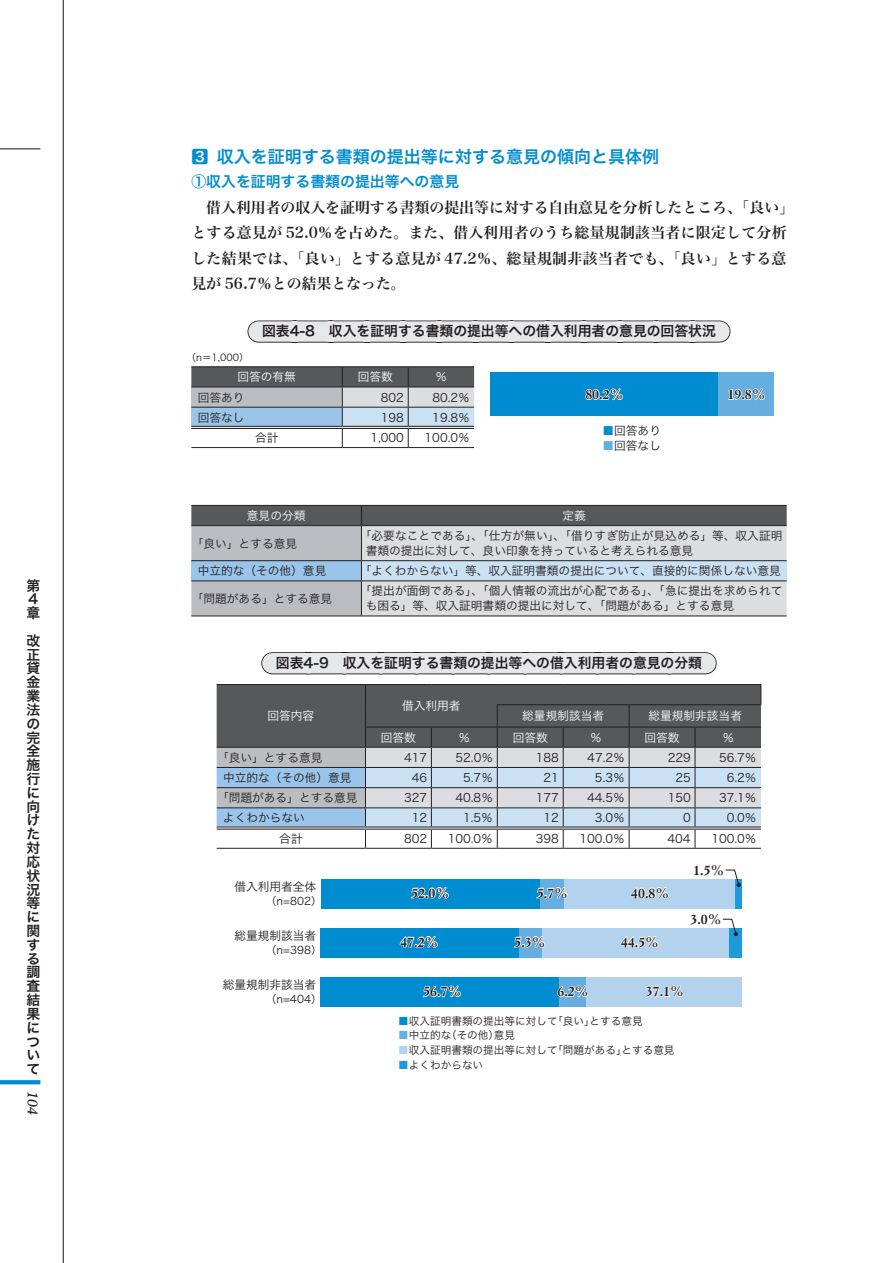
<style>
.page{position:relative;width:893px;height:1263px;background:#fff}
.page>*{position:absolute;margin:0;border:0;box-sizing:border-box;transform-origin:0 0}
.t1{font:16.95px "Hira Kaku Pro W6";color:#008cd1}
.t2{font:14.85px/25.5px "Hira Min Pro W6";letter-spacing:.02em;color:#231f20}
.t3{font:14.85px "Hira Kaku Pro W6";color:#008cd1}
.t4{font:13.8px/13.8px "Hira Kaku Pro W6";color:#231f20}
.t5{font:700 13.8px "Simoncini Garamond";color:#231f20}
.t6{font:italic 13.8px "Minister";color:#231f20}
.t7{font:11.7px/14.9px "Hira Kaku Pro W3";color:#231f20}
.t8{font:11.7px "Hira Kaku Pro W3";color:#fff}
.t9{font:11.7px "Hira Kaku Pro W3 90 pv RKSJ H";color:#231f20}
.t10{font:10.65px "Hira Kaku Pro W3 90 pv RKSJ H";color:#231f20}
.t11{font:9.6px "Hira Kaku Pro W3";color:#231f20}
.s1{color:#008cd1}
.s2{color:#65afe0}
.s3{color:#b2d2ee}
.s4{color:#1b9cd8}
</style>
<div class="page">
<hr style="left:63px;top:0;width:1px;height:1263px;background:#231f20">
<svg style="left:0;top:1080px;width:40px;height:4px"></svg>
<hr style="left:0;top:148px;width:40px;height:1px;background:#231f20">
<svg style="left:258px;top:320px;width:461px;height:23px;background:#d8d8da"></svg>
<svg style="left:272px;top:652px;width:434px;height:22px;background:#dadadc"></svg>
<svg style="left:191px;top:367px;width:283px;height:81px"></svg>
<hr style="left:191px;top:447px;width:151px;height:1px;background:#231f20">
<hr style="left:191px;top:366px;width:151px;height:1px;background:#231f20">
<hr style="left:342px;top:366px;width:66px;height:1px;background:#231f20">
<hr style="left:408px;top:366px;width:66px;height:1px;background:#231f20">
<div style="left:718px;top:372px;width:56px;height:43px;background:#65afe0"></div>
<div style="left:490px;top:372px;width:228px;height:43px;background:#008cd1"></div>
<svg style="left:728px;top:388px;width:37px;height:13px"></svg>
<svg style="left:585px;top:388px;width:38px;height:13px"></svg>
<svg style="left:191px;top:505px;width:596px;height:111px;background:#b2b8be"></svg>
<hr style="left:361px;top:525px;width:426px;height:1px;background:#231f20">
<hr style="left:365px;top:848px;width:66px;height:1px;background:#231f20">
<hr style="left:431px;top:848px;width:66px;height:1px;background:#231f20">
<hr style="left:497px;top:848px;width:66px;height:1px;background:#231f20">
<hr style="left:563px;top:848px;width:66px;height:1px;background:#231f20">
<hr style="left:629px;top:848px;width:66px;height:1px;background:#231f20">
<hr style="left:695px;top:848px;width:66px;height:1px;background:#231f20">
<hr style="left:217px;top:848px;width:148px;height:1px;background:#231f20">
<svg style="left:217px;top:684px;width:544px;height:164px;background:#9aa1a7"></svg>
<hr style="left:497px;top:704px;width:66px;height:1px;background:#231f20">
<hr style="left:563px;top:704px;width:66px;height:1px;background:#231f20">
<hr style="left:629px;top:704px;width:66px;height:1px;background:#231f20">
<hr style="left:695px;top:704px;width:66px;height:1px;background:#231f20">
<div style="left:735px;top:879px;width:7px;height:29px;background:#1b9cd8"></div>
<div style="left:729px;top:928px;width:13px;height:29px;background:#1b9cd8"></div>
<div style="left:563px;top:879px;width:172px;height:29px;background:#b2d2ee"></div>
<div style="left:542px;top:928px;width:187px;height:29px;background:#b2d2ee"></div>
<div style="left:585px;top:977px;width:157px;height:29px;background:#b2d2ee"></div>
<div style="left:539px;top:879px;width:24px;height:29px;background:#65afe0"></div>
<div style="left:519px;top:928px;width:23px;height:29px;background:#65afe0"></div>
<div style="left:559px;top:977px;width:26px;height:29px;background:#65afe0"></div>
<div style="left:321px;top:879px;width:218px;height:29px;background:#008cd1"></div>
<div style="left:321px;top:928px;width:198px;height:29px;background:#008cd1"></div>
<div style="left:321px;top:977px;width:238px;height:29px;background:#008cd1"></div>
<svg style="left:630px;top:887px;width:39px;height:12px"></svg>
<svg style="left:536px;top:886px;width:32px;height:14px"></svg>
<svg style="left:410px;top:887px;width:39px;height:12px"></svg>
<svg style="left:620px;top:936px;width:39px;height:12px"></svg>
<svg style="left:514px;top:936px;width:31px;height:12px"></svg>
<svg style="left:399px;top:936px;width:39px;height:12px"></svg>
<svg style="left:645px;top:985px;width:39px;height:13px"></svg>
<svg style="left:557px;top:985px;width:31px;height:13px"></svg>
<svg style="left:422px;top:985px;width:39px;height:13px"></svg>
<svg style="left:725px;top:869px;width:16px;height:18px"></svg>
<svg style="left:722px;top:918px;width:16px;height:18px"></svg>
<p class="t4" style="left:27px;top:578px;width:15px">第<br>４章</p>
<p class="t4" style="left:27px;top:633px;width:15px;text-align:justify">改正貸金業法の完全施行に向けた対応状況等に関する調査結果について</p>
<p class="t6" style="left:41px;top:1091px;width:26px;rotate:90deg">104</p>
<h1 class="t1" style="left:191px;top:141px;width:469px">3 収入を証明する書類の提出等に対する意見の傾向と具体例</h1>
<p class="t3" style="left:191px;top:168px;width:269px">①収入を証明する書類の提出等への意見</p>
<p class="t2" style="left:191px;top:194px;width:604px">　借入利用者の収入を証明する書類の提出等に対する自由意見を分析したところ、「良い」とする意見が 52.0％を占めた。また、借入利用者のうち総量規制該当者に限定して分析した結果では、「良い」とする意見が 47.2％、総量規制非該当者でも、「良い」とする意見が 56.7％との結果となった。</p>
<p class="t4" style="left:248px;top:324px;width:483px">　図表4-8　収入を証明する書類の提出等への借入利用者の意見の回答状況　</p>
<p class="t11" style="left:187px;top:349px;width:64px">（n＝1,000）</p>
<p class="t8" style="left:237px;top:366px;width:60px">回答の有無</p>
<p class="t8" style="left:358px;top:366px;width:37px">回答数</p>
<p class="t8" style="left:436px;top:366px;width:13px">％</p>
<p class="t7" style="left:198px;top:389px;width:48px">回答あり</p>
<p class="t7" style="left:381px;top:389px;width:25px">802</p>
<p class="t7" style="left:432px;top:389px;width:39px">80.2％</p>
<p class="t7" style="left:198px;top:409px;width:48px">回答なし</p>
<p class="t7" style="left:381px;top:409px;width:25px">198</p>
<p class="t7" style="left:432px;top:409px;width:39px">19.8％</p>
<p class="t7" style="left:255px;top:429px;width:25px">合計</p>
<p class="t7" style="left:370px;top:429px;width:35px">1,000</p>
<p class="t7" style="left:425px;top:429px;width:47px">100.0％</p>
<p class="t5" style="left:585px;top:386px;width:40px">80.2%</p>
<p class="t5" style="left:728px;top:386px;width:40px">19.8%</p>
<p class="t9" style="left:603px;top:420px;width:60px"><span class="s1">■</span>回答あり</p>
<p class="t9" style="left:603px;top:435px;width:60px"><span class="s2">■</span>回答なし</p>
<p class="t8" style="left:247px;top:505px;width:60px">意見の分類</p>
<p class="t8" style="left:563px;top:505px;width:25px">定義</p>
<p class="t7" style="left:192px;top:535px;width:107px">「良い」とする意見</p>
<p class="t7" style="left:366px;top:527px;width:418px;text-indent:-6px">「必要なことである」、「仕方が無い」、「借りすぎ防止が見込める」等、収入証明書類の提出に対して、良い印象を持っていると考えられる意見</p>
<p class="t7" style="left:198px;top:563px;width:130px">中立的な（その他）意見</p>
<p class="t7" style="left:360px;top:563px;width:422px">「よくわからない」等、収入証明書類の提出について、直接的に関係しない意見</p>
<p class="t7" style="left:192px;top:590px;width:142px">「問題がある」とする意見</p>
<p class="t7" style="left:366px;top:583px;width:418px;text-indent:-6px">「提出が面倒である」、「個人情報の流出が心配である」、「急に提出を求められても困る」等、収入証明書類の提出に対して、「問題がある」とする意見</p>
<p class="t4" style="left:262px;top:655px;width:455px">　図表4-9　収入を証明する書類の提出等への借入利用者の意見の分類　</p>
<p class="t8" style="left:267px;top:705px;width:48px">回答内容</p>
<p class="t8" style="left:402px;top:695px;width:60px">借入利用者</p>
<p class="t8" style="left:522px;top:705px;width:83px">総量規制該当者</p>
<p class="t8" style="left:648px;top:705px;width:95px">総量規制非該当者</p>
<p class="t8" style="left:381px;top:727px;width:37px">回答数</p>
<p class="t8" style="left:458px;top:727px;width:13px">％</p>
<p class="t8" style="left:513px;top:727px;width:37px">回答数</p>
<p class="t8" style="left:590px;top:727px;width:13px">％</p>
<p class="t8" style="left:644px;top:727px;width:37px">回答数</p>
<p class="t8" style="left:722px;top:727px;width:13px">％</p>
<p class="t7" style="left:217px;top:749px;width:107px">「良い」とする意見</p>
<p class="t7" style="left:404px;top:749px;width:25px">417</p>
<p class="t7" style="left:455px;top:749px;width:39px">52.0％</p>
<p class="t7" style="left:536px;top:749px;width:25px">188</p>
<p class="t7" style="left:587px;top:749px;width:39px">47.2％</p>
<p class="t7" style="left:668px;top:749px;width:25px">229</p>
<p class="t7" style="left:719px;top:749px;width:39px">56.7％</p>
<p class="t7" style="left:223px;top:769px;width:130px">中立的な（その他）意見</p>
<p class="t7" style="left:412px;top:769px;width:17px">46</p>
<p class="t7" style="left:463px;top:769px;width:31px">5.7％</p>
<p class="t7" style="left:544px;top:769px;width:17px">21</p>
<p class="t7" style="left:595px;top:769px;width:31px">5.3％</p>
<p class="t7" style="left:675px;top:769px;width:17px">25</p>
<p class="t7" style="left:727px;top:769px;width:31px">6.2％</p>
<p class="t7" style="left:217px;top:789px;width:142px">「問題がある」とする意見</p>
<p class="t7" style="left:404px;top:789px;width:25px">327</p>
<p class="t7" style="left:455px;top:789px;width:39px">40.8％</p>
<p class="t7" style="left:536px;top:789px;width:25px">177</p>
<p class="t7" style="left:587px;top:789px;width:39px">44.5％</p>
<p class="t7" style="left:668px;top:789px;width:25px">150</p>
<p class="t7" style="left:719px;top:789px;width:39px">37.1％</p>
<p class="t7" style="left:223px;top:810px;width:83px">よくわからない</p>
<p class="t7" style="left:412px;top:810px;width:17px">12</p>
<p class="t7" style="left:463px;top:810px;width:31px">1.5％</p>
<p class="t7" style="left:544px;top:810px;width:17px">12</p>
<p class="t7" style="left:595px;top:810px;width:31px">3.0％</p>
<p class="t7" style="left:683px;top:810px;width:9px">0</p>
<p class="t7" style="left:727px;top:810px;width:31px">0.0％</p>
<p class="t7" style="left:279px;top:830px;width:25px">合計</p>
<p class="t7" style="left:404px;top:830px;width:25px">802</p>
<p class="t7" style="left:448px;top:830px;width:47px">100.0％</p>
<p class="t7" style="left:536px;top:830px;width:25px">398</p>
<p class="t7" style="left:580px;top:830px;width:47px">100.0％</p>
<p class="t7" style="left:668px;top:830px;width:25px">404</p>
<p class="t7" style="left:711px;top:830px;width:47px">100.0％</p>
<p class="t9" style="left:234px;top:876px;width:83px">借入利用者全体</p>
<p class="t10" style="left:266px;top:891px;width:57px">（n=802）</p>
<p class="t9" style="left:234px;top:925px;width:83px">総量規制該当者</p>
<p class="t10" style="left:266px;top:940px;width:57px">（n=398）</p>
<p class="t9" style="left:223px;top:974px;width:95px">総量規制非該当者</p>
<p class="t10" style="left:266px;top:989px;width:57px">（n=404）</p>
<p class="t5" style="left:693px;top:861px;width:33px">1.5%</p>
<p class="t5" style="left:690px;top:911px;width:33px">3.0%</p>
<p class="t5" style="left:411px;top:884px;width:40px">52.0%</p>
<p class="t5" style="left:537px;top:884px;width:33px">5.7%</p>
<p class="t5" style="left:631px;top:884px;width:40px">40.8%</p>
<p class="t5" style="left:400px;top:933px;width:40px">47.2%</p>
<p class="t5" style="left:514px;top:933px;width:33px">5.3%</p>
<p class="t5" style="left:621px;top:933px;width:40px">44.5%</p>
<p class="t5" style="left:423px;top:983px;width:40px">56.7%</p>
<p class="t5" style="left:557px;top:983px;width:33px">6.2%</p>
<p class="t5" style="left:646px;top:983px;width:40px">37.1%</p>
<p class="t10" style="left:398px;top:1011px;width:246px"><span class="s1">■</span>収入証明書類の提出等に対して「良い」とする意見</p>
<p class="t10" style="left:398px;top:1026px;width:118px"><span class="s2">■</span>中立的な（その他）意見</p>
<p class="t10" style="left:398px;top:1041px;width:278px"><span class="s3">■</span>収入証明書類の提出等に対して「問題がある」とする意見</p>
<p class="t10" style="left:398px;top:1056px;width:87px"><span class="s4">■</span>よくわからない</p>
</div>
